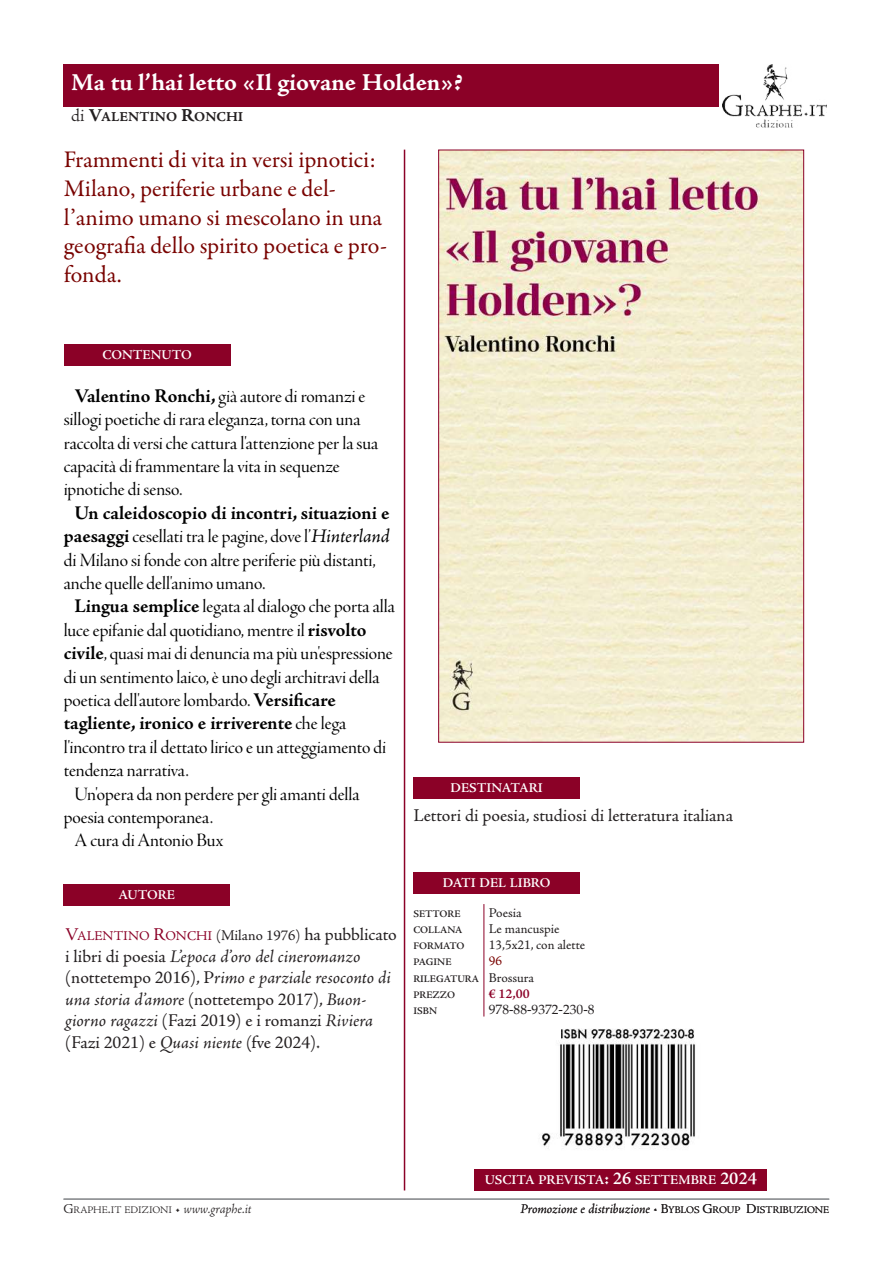
<style>
.page{position:relative;width:893px;height:1263px;background:#fff}
.page>*{position:absolute;margin:0;border:0;box-sizing:border-box;transform-origin:0 0}
.t1{font:24px/28.8px "Garamond Premr Pro";color:#790300}
.t2{font:24px "Adobe Jenson Pro Bold Capt";color:#fff}
.t3{font:19.5px/23.4px "Adobe Jenson Pro Disp";color:#000001}
.t4{font:700 19.5px "Adobe Jenson Pro";color:#000001}
.t5{font:italic 18px/21.6px "Adobe Jenson Pro";color:#231f20}
.t6{font:18px "Adobe Jenson Pro";color:#231f20}
.t7{font:600 13.5px "Adobe Jenson Pro";color:#fff}
.t8{font:italic 300 13.5px "Adobe Jenson Pro";color:#231f20}
.t9{font:13.5px/16.2px "Adobe Jenson Pro";color:#231f20}
.t10{font:13.5px "Adobe Jenson Pro";color:#8b0127}
.t11{font:13.5px "Adobe Jenson Pro Bold Capt";color:#231f20}
.t12{font:13.5px "Palatino";color:#231f20}
.t13{font:600 13.5px "Adobe Jenson Pro";color:#8b0127}
.t14{font:13.5px "Adobe Jenson Pro";color:#790300}
.t15{font:600 10.2px/16.2px "Adobe Jenson Pro";color:#231f20}
.t16{font:300 10.2px "Adobe Jenson Pro";color:#231f20}
.s1{font-family:"Adobe Jenson Pro";font-weight:300;font-size:18px}
.s2{font-size:18px}
.s3{font-family:"Adobe Jenson Pro";font-weight:700}
.s4{font-family:"Adobe Jenson Pro";font-style:italic}
.s5{font-family:"Adobe Jenson Pro Disp";font-weight:400}
.s6{font-size:15px;color:#231f20}
.s7{font-size:18px;color:#231f20}
.s8{font-style:normal}
.s9{font-size:13.5px}
.s10{font-style:italic;font-size:13.5px}
.s11{font-style:normal;font-size:10.2px}
</style>
<div class="page">
<div style="left:64px;top:64px;width:655px;height:42px;background:#8b0127"></div>
<img style="left:722px;top:64px;width:104px;height:63px">
<hr style="left:64px;top:1198px;width:765px;height:2px;background:#939598">
<hr style="left:404px;top:150px;width:1px;height:1040px;background:#8b0127">
<img style="left:542px;top:1028px;width:153px;height:121px">
<img style="left:440px;top:152px;width:362px;height:589px">
<hr style="left:484px;top:904px;width:1px;height:112px;background:#8b0127">
<div style="left:64px;top:344px;width:166px;height:22px;background:#8b0127"></div>
<div style="left:413px;top:777px;width:167px;height:22px;background:#8b0127"></div>
<div style="left:413px;top:872px;width:167px;height:22px;background:#8b0127"></div>
<div style="left:64px;top:884px;width:166px;height:22px;background:#8b0127"></div>
<div style="left:475px;top:1169px;width:292px;height:22px;background:#8b0127"></div>
<p class="t2" style="left:71px;top:74px;width:393px">Ma tu l’hai letto «Il giovane Holden»?</p>
<p class="t11" style="left:71px;top:111px;width:174px"><span class="s1">di</span> <span class="s2">V</span>ALENTINO <span class="s2">R</span>ONCHI</p>
<p class="t1" style="left:64px;top:147px;width:325px">Frammenti di vita in versi ipnotici:<br>Milano, periferie urbane e del&shy;l’animo umano si mescolano in una geografia dello spirito poetica e pro&shy;fonda.</p>
<p class="t7" style="left:102px;top:346px;width:91px">CONTENUTO</p>
<p class="t3" style="left:64px;top:386px;width:316px;text-indent:11px"><span class="s3">Valentino Ronchi,</span> già autore di romanzi e sillogi poetiche di rara eleganza, torna con una raccolta di versi che cattura l'attenzione per la sua capacità di frammentare la vita in sequenze ipnotiche di senso.</p>
<p class="t4" style="left:74px;top:505px;width:317px">Un caleidoscopio di incontri, situazioni e</p>
<p class="t3" style="left:64px;top:527px;width:328px"><span class="s3">paesaggi</span> cesellati tra le pagine, dove l’<span class="s4">Hinterland</span></p>
<p class="t3" style="left:64px;top:550px;width:314px">di Milano si fonde con altre periferie più distanti,</p>
<p class="t3" style="left:64px;top:573px;width:203px">anche quelle dell'animo umano.</p>
<p class="t3" style="left:74px;top:597px;width:322px"><span class="s3">Lingua semplice</span> legata al dialogo che porta alla</p>
<p class="t3" style="left:64px;top:620px;width:304px">luce epifanie dal quotidiano, mentre il <span class="s3">risvolto</span></p>
<p class="t3" style="left:64px;top:644px;width:330px"><span class="s3">civile</span>, quasi mai di denuncia ma più un'espressione</p>
<p class="t3" style="left:64px;top:667px;width:317px">di un sentimento laico, è uno degli architravi della</p>
<p class="t3" style="left:64px;top:690px;width:274px">poetica dell'autore lombardo. <span class="s3">Versificare</span></p>
<p class="t4" style="left:64px;top:715px;width:284px">tagliente, ironico e irriverente <span class="s5">che lega</span></p>
<p class="t3" style="left:64px;top:737px;width:324px">l'incontro tra il dettato lirico e un atteggiamento di</p>
<p class="t3" style="left:64px;top:761px;width:127px">tendenza narrativa.</p>
<p class="t3" style="left:74px;top:784px;width:287px">Un'opera da non perdere per gli amanti della</p>
<p class="t3" style="left:64px;top:807px;width:151px">poesia contemporanea.</p>
<p class="t3" style="left:74px;top:831px;width:150px">A cura di Antonio Bux</p>
<p class="t7" style="left:119px;top:886px;width:58px">AUTORE</p>
<p class="t10" style="left:65px;top:927px;width:333px"><span class="s2">V</span>ALENTINO <span class="s2">R</span>ONCHI <span class="s6">(Milano 1976)</span> <span class="s7">ha pubblicato</span></p>
<p class="t5" style="left:65px;top:947px;width:327px"><span class="s8">i libri di poesia</span> L’epoca d’oro del cineromanzo <span class="s8">(nottetempo 2016), P</span>rimo e parziale resoconto di una storia d’amore <span class="s8">(nottetempo 2017),</span> Buon&shy;giorno ragazzi <span class="s8">(Fazi 2019) e i romanzi</span> Riviera <span class="s8">(Fazi 2021) e</span> Quasi niente <span class="s8">(fve 2024).</span></p>
<p class="t7" style="left:451px;top:779px;width:94px">DESTINATARI</p>
<p class="t6" style="left:413px;top:804px;width:321px">Lettori di poesia, studiosi di letteratura italiana</p>
<p class="t7" style="left:443px;top:874px;width:109px">DATI DEL LIBRO</p>
<p class="t15" style="left:413px;top:905px;width:67px">SETTORE<br>COLLANA<br>FORMATO<br>PAGINE<br>RILEGATURA<br>PREZZO<br>ISBN</p>
<p class="t9" style="left:489px;top:904px;width:98px">Poesia<br>Le mancuspie<br>13,5x21, con alette</p>
<p class="t14" style="left:489px;top:953px;width:15px">96</p>
<p class="t9" style="left:489px;top:969px;width:47px">Brossura</p>
<p class="t13" style="left:489px;top:985px;width:42px">€ 12,00</p>
<p class="t12" style="left:489px;top:1003px;width:107px">978-88-9372-230-8</p>
<p class="t7" style="left:485px;top:1171px;width:274px">USCITA PREVISTA<span class="s2">: 26</span> SETTEMBRE <span class="s2">2024</span></p>
<p class="t16" style="left:64px;top:1204px;width:189px"><span class="s9">G</span>RAPHE<span class="s9">.</span>IT EDIZIONI <span class="s9">•</span> <span class="s10">www.graphe.it</span></p>
<p class="t8" style="left:521px;top:1203px;width:310px">Promozione e distribuzione • <span class="s8">B</span><span class="s11">YBLOS</span> <span class="s8">G</span><span class="s11">ROUP</span> <span class="s8">D</span><span class="s11">ISTRIBUZIONE</span></p>
</div>
